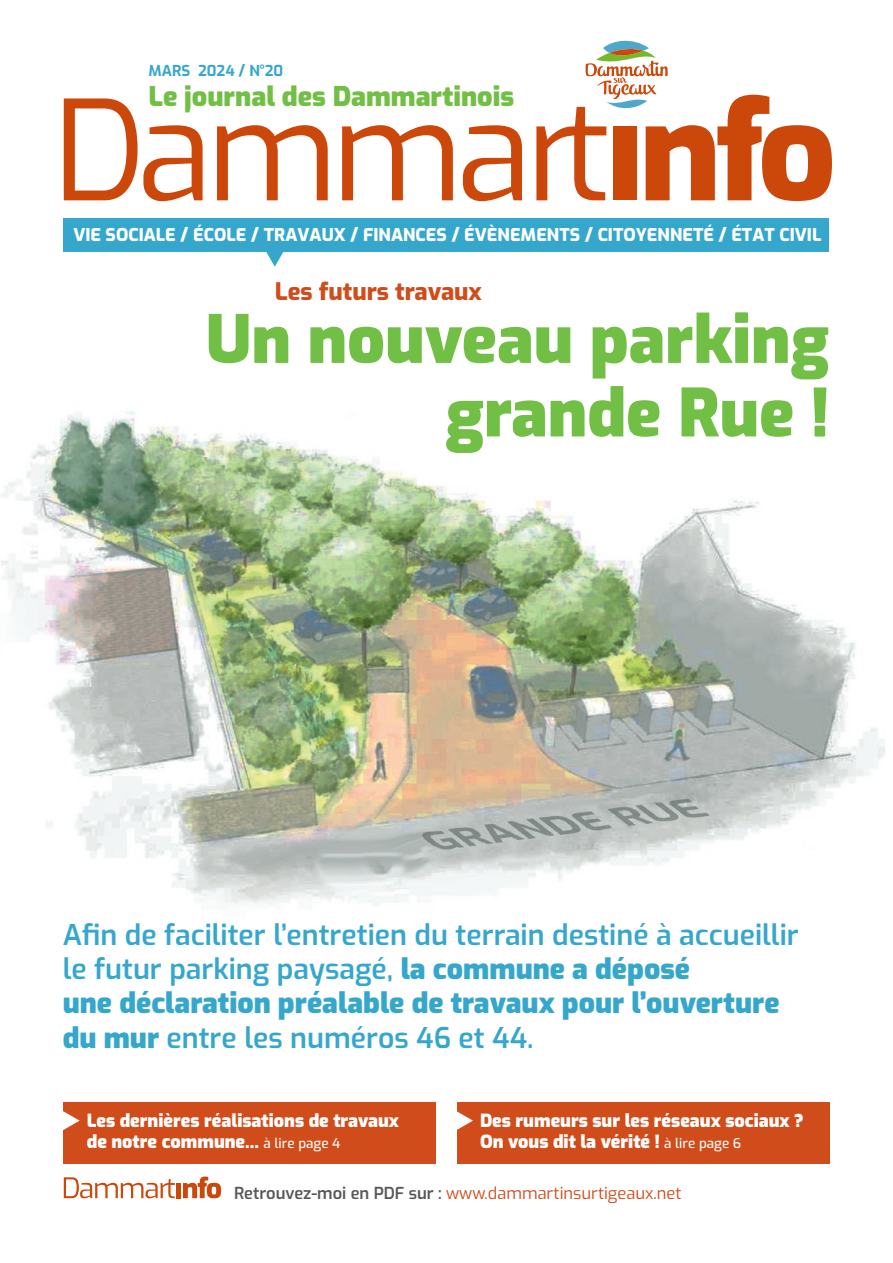
<style>
.page{position:relative;width:893px;height:1263px;background:#fff}
.page>*{position:absolute;margin:0;border:0;box-sizing:border-box;transform-origin:0 0}
.t1{font:900 66px/73.5px "Exo";color:#71bf44;text-align:right}
.t2{font:600 28.5px/34.2px "Exo";color:#36a7cc}
.t3{font:900 27px "Exo";color:#71bf44}
.t4{font:800 24px "Exo";color:#d04d1b}
.t5{font:900 18px/21px "Exo";color:#fff}
.t6{font:800 17.55px "Exo";color:#fff}
.t7{font:16.5px "Exo";color:#d04d1b}
.t8{font:700 15px "Exo";color:#36a7cc}
.s1{font-weight:900}
.s2{font-weight:500;font-size:13.5px}
.s3{font-weight:600;color:#57585a}
</style>
<div class="page">
<div style="left:64px;top:218px;width:765px;height:33px;background:#36a7cc"></div>
<img style="left:1px;top:411px;width:884px;height:495px">
<svg style="left:64px;top:98px;width:139px;height:103px"></svg>
<svg style="left:217px;top:125px;width:111px;height:75px"></svg>
<svg style="left:342px;top:125px;width:111px;height:75px"></svg>
<svg style="left:463px;top:125px;width:59px;height:76px"></svg>
<svg style="left:536px;top:40px;width:296px;height:161px"></svg>
<svg style="left:64px;top:1177px;width:111px;height:21px"></svg>
<div style="left:176px;top:1183px;width:5px;height:15px;background:#cc470a"></div>
<svg style="left:183px;top:1176px;width:38px;height:22px"></svg>
<div style="left:64px;top:1102px;width:372px;height:62px;background:#d04d1b"></div>
<div style="left:457px;top:1102px;width:372px;height:62px;background:#d04d1b"></div>
<svg style="left:264px;top:251px;width:21px;height:16px"></svg>
<svg style="left:63px;top:1110px;width:17px;height:21px"></svg>
<svg style="left:457px;top:1111px;width:16px;height:19px"></svg>
<p class="t8" style="left:149px;top:59px;width:136px">MARS 2024 / N°20</p>
<p class="t3" style="left:149px;top:75px;width:367px">Le journal des Dammartinois</p>
<p class="t6" style="left:73px;top:221px;width:749px">VIE SOCIALE / ÉCOLE / TRAVAUX / FINANCES / ÉVÈNEMENTS / CITOYENNETÉ / ÉTAT CIVIL</p>
<p class="t4" style="left:275px;top:273px;width:209px">Les futurs travaux</p>
<h1 class="t1" style="left:206px;top:298px;width:625px">Un nouveau parking grande Rue !</h1>
<p class="t2" style="left:63px;top:916px;width:737px">Afin de faciliter l’entretien du terrain destiné à accueillir le futur parking paysagé, <span class="s1">la commune a déposé<br>une déclaration préalable de travaux pour l’ouverture du mur</span> entre les numéros 46 et 44.</p>
<p class="t5" style="left:87px;top:1108px;width:314px">Les dernières réalisations de travaux de notre commune... <span class="s2">à lire page 4</span></p>
<p class="t5" style="left:480px;top:1108px;width:325px">Des rumeurs sur les réseaux sociaux ?<br>On vous dit la vérité ! <span class="s2">à lire page 6</span></p>
<p class="t7" style="left:234px;top:1180px;width:449px"><span class="s3">Retrouvez-moi en PDF sur :</span> www.dammartinsurtigeaux.net</p>
</div>
